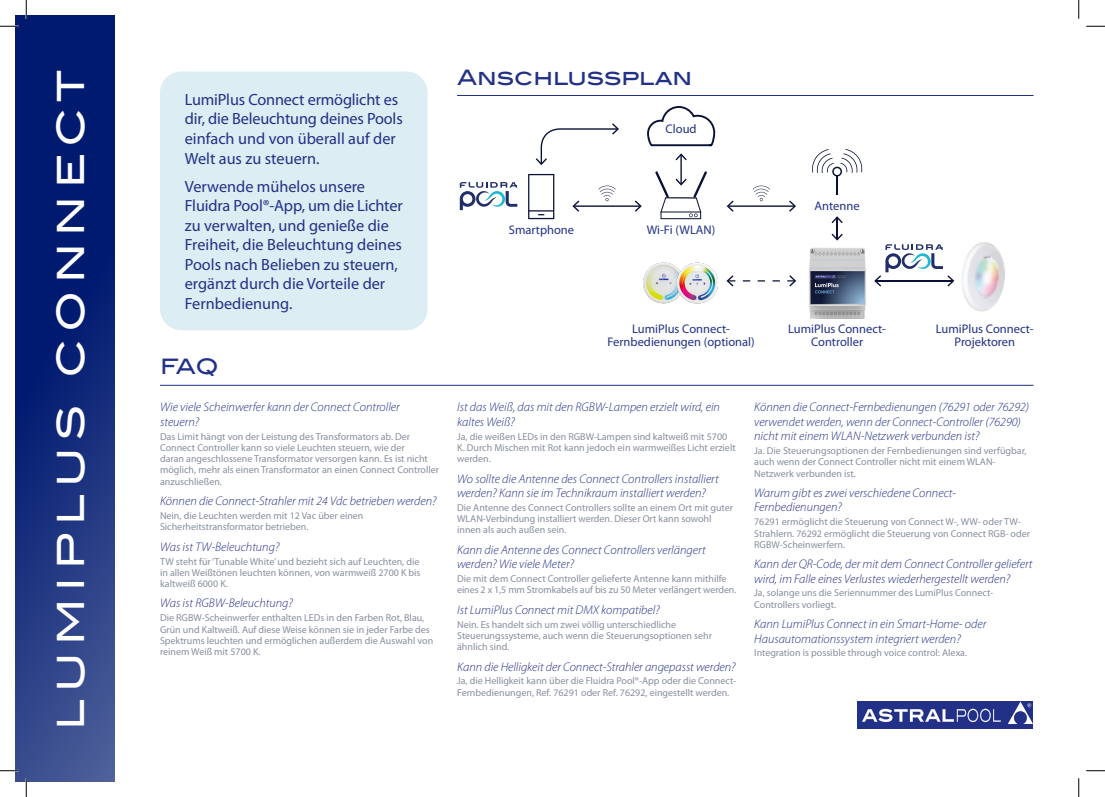
<style>
.page{position:relative;width:1105px;height:797px;background:#fff}
.page>*{position:absolute;margin:0;border:0;box-sizing:border-box;transform-origin:0 0}
.t1{font:37.5px "Blair ITC Std";letter-spacing:.21em;color:#fff}
.t2{font:500 21.25px "Blair ITC";color:#223187}
.t3{font:16.25px/19.5px "Myriad Pro";color:#223187}
.t4{font:italic 300 12.5px/14.4px "Myriad Pro";color:#223187}
.t5{font:12.5px/13.1px "Myriad Pro";color:#223187;text-align:center}
.t6{font:10px/11.2px "Myriad Pro";color:#878e9f}
</style>
<div class="page">
<div style="left:160px;top:71px;width:268px;height:259px;background:#dcedf3;border-radius:21px"></div>
<svg style="left:16px;top:16px;width:99px;height:765px;background:#142c7a"></svg>
<hr style="left:160px;top:385px;width:873px;height:1px;background:#223187">
<hr style="left:457px;top:95px;width:576px;height:1px;background:#223187">
<svg style="left:647px;top:106px;width:68px;height:40px"></svg>
<svg style="left:812px;top:149px;width:51px;height:27px"></svg>
<hr style="left:836px;top:175px;width:2px;height:20px;background:#081035">
<svg style="left:655px;top:153px;width:52px;height:66px"></svg>
<svg style="left:572px;top:186px;width:70px;height:26px"></svg>
<svg style="left:727px;top:186px;width:69px;height:26px"></svg>
<hr style="left:836px;top:218px;width:2px;height:21px;background:#081035">
<svg style="left:831px;top:234px;width:12px;height:5px"></svg>
<svg style="left:831px;top:216px;width:12px;height:7px"></svg>
<svg style="left:528px;top:174px;width:26px;height:45px"></svg>
<img style="left:796px;top:239px;width:70px;height:80px">
<img style="left:962px;top:242px;width:43px;height:70px">
<svg style="left:726px;top:275px;width:70px;height:11px"></svg>
<svg style="left:460px;top:182px;width:57px;height:28px"></svg>
<svg style="left:874px;top:244px;width:80px;height:42px"></svg>
<svg style="left:536px;top:123px;width:83px;height:42px"></svg>
<img style="left:643px;top:262px;width:34px;height:42px">
<img style="left:677px;top:262px;width:42px;height:42px">
<div style="left:856px;top:701px;width:178px;height:28px;background:#223187"></div>
<svg style="left:862px;top:708px;width:139px;height:14px"></svg>
<svg style="left:1008px;top:701px;width:25px;height:23px"></svg>
<svg style="left:0;top:25px;width:19px;height:2px"></svg>
<svg style="left:1086px;top:25px;width:19px;height:2px"></svg>
<svg style="left:0;top:770px;width:19px;height:1px"></svg>
<svg style="left:1086px;top:770px;width:19px;height:1px"></svg>
<svg style="left:25px;top:0;width:2px;height:19px"></svg>
<svg style="left:25px;top:778px;width:2px;height:19px"></svg>
<svg style="left:1078px;top:0;width:1px;height:19px"></svg>
<svg style="left:1078px;top:778px;width:1px;height:19px"></svg>
<p class="t1" style="left:48px;top:730px;width:661px;rotate:-90deg">LUMIPLUS CONNECT</p>
<p class="t3" style="left:185px;top:90px;width:219px">LumiPlus Connect ermöglicht es dir, die Beleuchtung deines Pools einfach und von überall auf der<br>Welt aus zu steuern.</p>
<p class="t3" style="left:185px;top:177px;width:219px">Verwende mühelos unsere<br>Fluidra Pool®-App, um die Lichter zu verwalten, und genieße die<br>Freiheit, die Beleuchtung deines<br>Pools nach Belieben zu steuern, ergänzt durch die Vorteile der<br>Fernbedienung.</p>
<p class="t2" style="left:160px;top:354px;width:60px">FAQ</p>
<p class="t4" style="left:160px;top:400px;width:241px">Wie viele Scheinwerfer kann der Connect Controller steuern?</p>
<p class="t6" style="left:160px;top:431px;width:281px">Das Limit hängt von der Leistung des Transformators ab. Der Connect Controller kann so viele Leuchten steuern, wie der<br>daran angeschlossene Transformator versorgen kann. Es ist nicht möglich, mehr als einen Transformator an einen Connect Controller anzuschließen.</p>
<p class="t4" style="left:160px;top:494px;width:278px">Können die Connect-Strahler mit 24 Vdc betrieben werden?</p>
<p class="t6" style="left:160px;top:510px;width:205px">Nein, die Leuchten werden mit 12 Vac über einen<br>Sicherheitstransformator betrieben.</p>
<p class="t4" style="left:160px;top:539px;width:121px">Was ist TW-Beleuchtung?</p>
<p class="t6" style="left:160px;top:556px;width:262px;text-align:justify">TW steht für ‘Tunable White’ und bezieht sich auf Leuchten, die in allen Weißtönen leuchten können, von warmweiß 2700 K bis kaltweiß 6000 K.</p>
<p class="t4" style="left:160px;top:596px;width:134px">Was ist RGBW-Beleuchtung?</p>
<p class="t6" style="left:160px;top:612px;width:275px">Die RGBW-Scheinwerfer enthalten LEDs in den Farben Rot, Blau, Grün und Kaltweiß. Auf diese Weise können sie in jeder Farbe des Spektrums leuchten und ermöglichen außerdem die Auswahl von reinem Weiß mit 5700 K.</p>
<p class="t2" style="left:457px;top:64px;width:237px">Anschlussplan</p>
<p class="t5" style="left:666px;top:123px;width:32px">Cloud</p>
<p class="t5" style="left:509px;top:224px;width:67px">Smartphone</p>
<p class="t5" style="left:647px;top:224px;width:70px">Wi-Fi (WLAN)</p>
<p class="t5" style="left:607px;top:322px;width:149px">LumiPlus Connect-<br>Fernbedienungen (optional)</p>
<p class="t5" style="left:815px;top:200px;width:46px">Antenne</p>
<p class="t5" style="left:788px;top:322px;width:99px">LumiPlus Connect-<br>Controller</p>
<p class="t5" style="left:936px;top:322px;width:99px">LumiPlus Connect-<br>Projektoren</p>
<p class="t4" style="left:457px;top:400px;width:264px">Ist das Weiß, das mit den RGBW-Lampen erzielt wird, ein kaltes Weiß?</p>
<p class="t6" style="left:457px;top:431px;width:280px">Ja, die weißen LEDs in den RGBW-Lampen sind kaltweiß mit 5700<br>K. Durch Mischen mit Rot kann jedoch ein warmweißes Licht erzielt werden.</p>
<p class="t4" style="left:457px;top:471px;width:263px">Wo sollte die Antenne des Connect Controllers installiert werden? Kann sie im Technikraum installiert werden?</p>
<p class="t6" style="left:457px;top:502px;width:278px">Die Antenne des Connect Controllers sollte an einem Ort mit guter<br>WLAN-Verbindung installiert werden. Dieser Ort kann sowohl innen als auch außen sein.</p>
<p class="t4" style="left:457px;top:543px;width:250px">Kann die Antenne des Connect Controllers verlängert werden? Wie viele Meter?</p>
<p class="t6" style="left:457px;top:573px;width:281px">Die mit dem Connect Controller gelieferte Antenne kann mithilfe eines 2 x 1,5 mm Stromkabels auf bis zu 50 Meter verlängert werden.</p>
<p class="t4" style="left:457px;top:602px;width:204px">Ist LumiPlus Connect mit DMX kompatibel?</p>
<p class="t6" style="left:457px;top:619px;width:256px">Nein. Es handelt sich um zwei völlig unterschiedliche<br>Steuerungssysteme, auch wenn die Steuerungsoptionen sehr ähnlich sind.</p>
<p class="t4" style="left:457px;top:659px;width:280px">Kann die Helligkeit der Connect-Strahler angepasst werden?</p>
<p class="t6" style="left:457px;top:675px;width:281px">Ja, die Helligkeit kann über die Fluidra Pool®-App oder die Connect-<br>Fernbedienungen, Ref. 76291 oder Ref. 76292, eingestellt werden.</p>
<p class="t4" style="left:754px;top:400px;width:276px">Können die Connect-Fernbedienungen (76291 oder 76292) verwendet werden, wenn der Connect-Controller (76290) nicht mit einem WLAN-Netzwerk verbunden ist?</p>
<p class="t6" style="left:754px;top:445px;width:274px">Ja. Die Steuerungsoptionen der Fernbedienungen sind verfügbar, auch wenn der Connect Controller nicht mit einem WLAN-<br>Netzwerk verbunden ist.</p>
<p class="t4" style="left:754px;top:486px;width:204px">Warum gibt es zwei verschiedene Connect-<br>Fernbedienungen?</p>
<p class="t6" style="left:754px;top:516px;width:277px">76291 ermöglicht die Steuerung von Connect W-, WW- oder TW-<br>Strahlern. 76292 ermöglicht die Steuerung von Connect RGB- oder<br>RGBW-Scheinwerfern.</p>
<p class="t4" style="left:754px;top:557px;width:280px">Kann der QR-Code, der mit dem Connect Controller geliefert wird, im Falle eines Verlustes wiederhergestellt werden?</p>
<p class="t6" style="left:754px;top:587px;width:241px">Ja, solange uns die Seriennummer des LumiPlus Connect-<br>Controllers vorliegt.</p>
<p class="t4" style="left:754px;top:617px;width:234px">Kann LumiPlus Connect in ein Smart-Home- oder<br>Hausautomationssystem integriert werden?</p>
<p class="t6" style="left:754px;top:647px;width:214px">Integration is possible through voice control: Alexa.</p>
</div>
